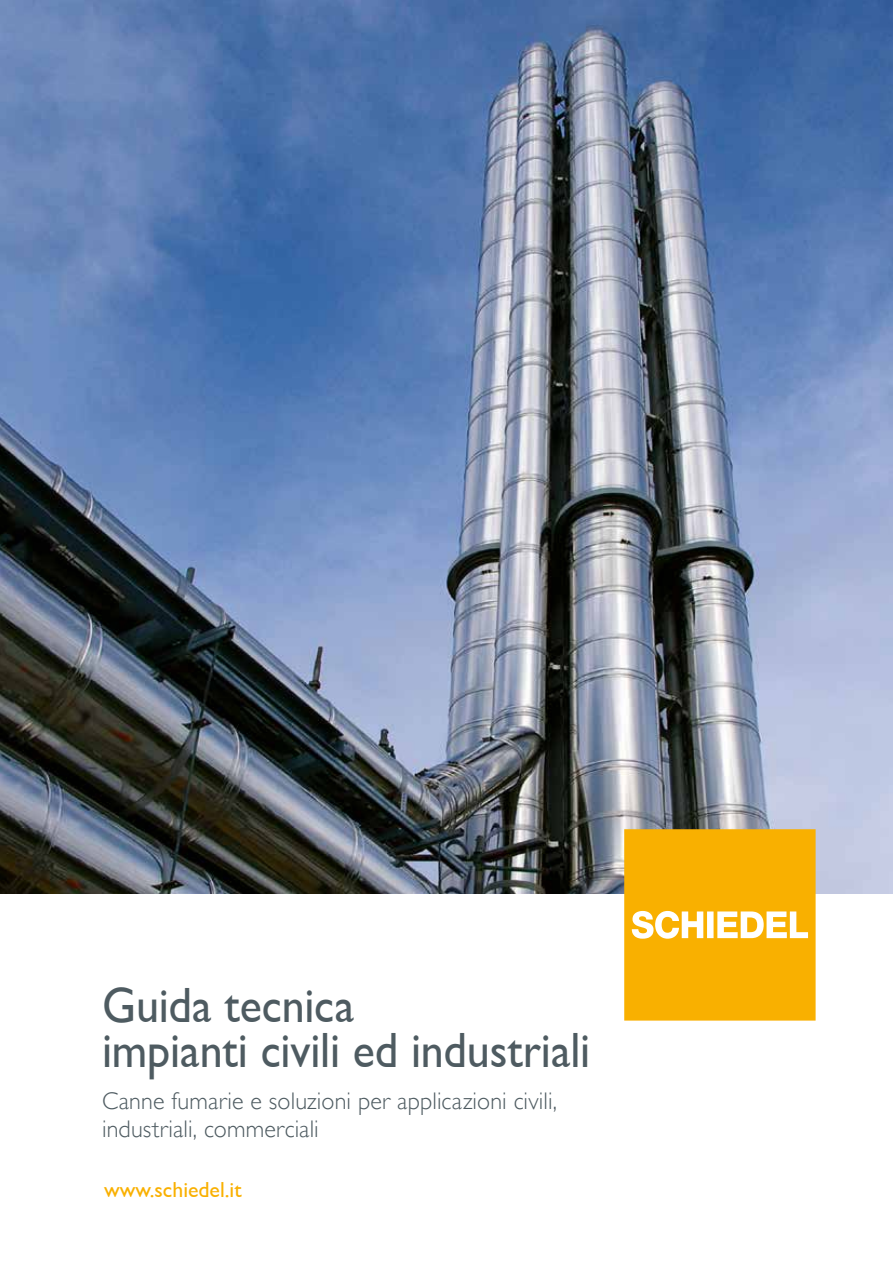
<style>
.page{position:relative;width:893px;height:1263px;background:#fff}
.page>*{position:absolute;margin:0;border:0;box-sizing:border-box;transform-origin:0 0}
.t1{font:49.5px/45px "Gill Sans Alt One WGL";letter-spacing:-.005em;color:#4e5b61;scale:.93 1}
.t2{font:24px/28.5px "Gill Sans Alt One WGL Light";letter-spacing:.005em;color:#4e5b61}
.t3{font:21.75px "Gill Sans Alt One WGL";color:#f9b000}
</style>
<div class="page">
<img style="left:0;top:0;width:893px;height:893px">
<svg style="left:624px;top:829px;width:192px;height:191px;background:#f9b614"></svg>
<h1 class="t1" style="left:102px;top:982px;width:527px">Guida tecnica<br>impianti civili ed industriali</h1>
<p class="t2" style="left:102px;top:1086px;width:457px">Canne fumarie e soluzioni per applicazioni civili, industriali, commerciali</p>
<p class="t3" style="left:104px;top:1175px;width:139px">www.schiedel.it</p>
</div>
